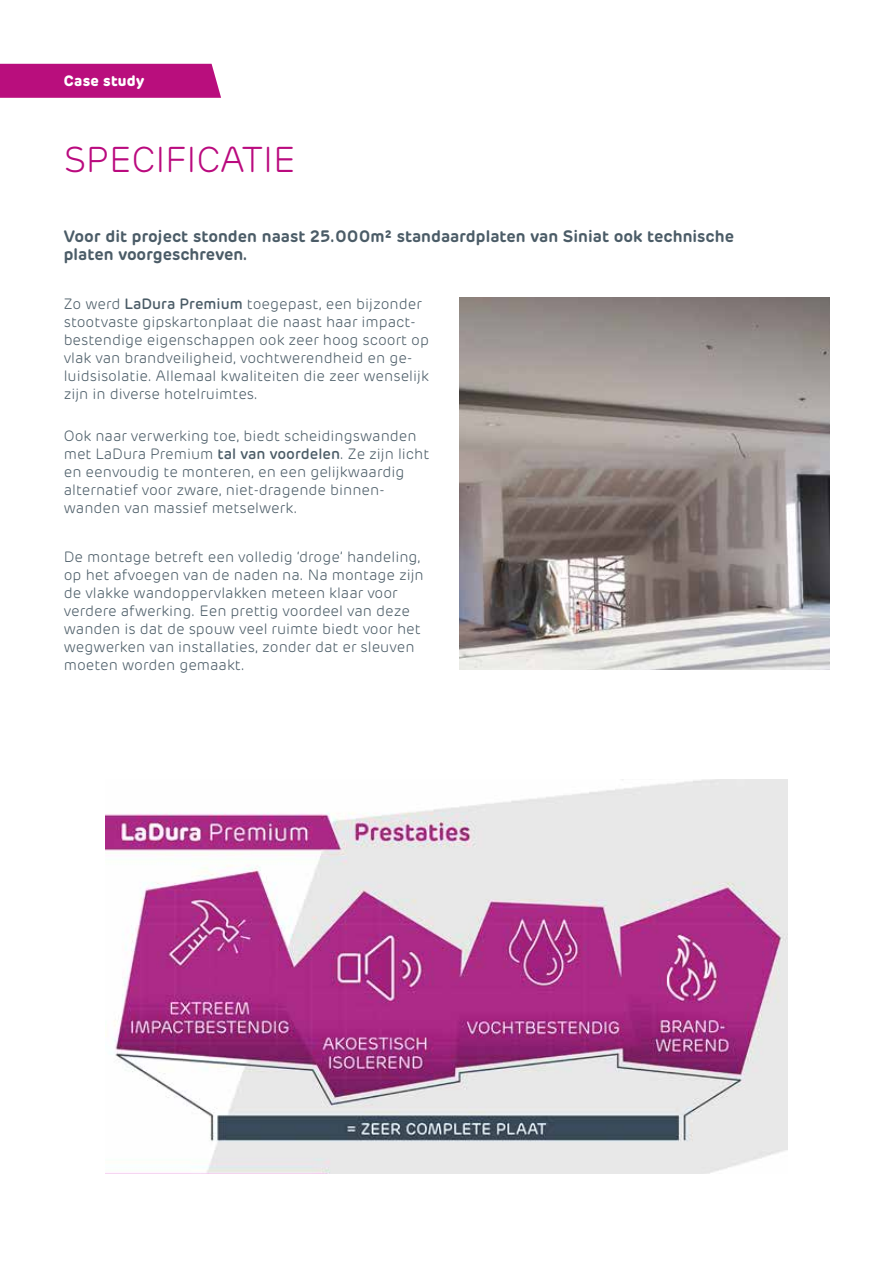
<style>
.page{position:relative;width:893px;height:1263px;background:#fff}
.page>*{position:absolute;margin:0;border:0;box-sizing:border-box;transform-origin:0 0}
.t1{font:300 36px "Rubrik";color:#ba0a7e}
.t2{font:600 16.5px/18px "Rubrik";color:#4b5c67}
.t3{font:300 15px/18px "Rubrik";color:#4b5c67}
.t4{font:700 14.85px "Rubrik";letter-spacing:.02em;color:#fff}
.s1{font-weight:500}
</style>
<div class="page">
<img style="left:105px;top:780px;width:682px;height:394px">
<img style="left:459px;top:298px;width:370px;height:372px">
<div style="left:0;top:64px;width:221px;height:34px;background:#b90e7d"></div>
<p class="t4" style="left:64px;top:72px;width:82px">Case study</p>
<h1 class="t1" style="left:64px;top:138px;width:233px">SPECIFICATIE</h1>
<p class="t2" style="left:64px;top:227px;width:672px">Voor dit project stonden naast 25.000m² standaardplaten van Siniat ook technische platen voorgeschreven.</p>
<p class="t3" style="left:64px;top:295px;width:367px">Zo werd <span class="s1">LaDura Premium</span> toegepast, een bijzonder stootvaste gipskartonplaat die naast haar impact&shy;bestendige eigenschappen ook zeer hoog scoort op vlak van brandveiligheid, vochtwerendheid en ge&shy;luidsisolatie. Allemaal kwaliteiten die zeer wenselijk zijn in diverse hotelruimtes.</p>
<p class="t3" style="left:64px;top:427px;width:367px">Ook naar verwerking toe, biedt scheidingswanden met LaDura Premium <span class="s1">tal van voordelen</span>. Ze zijn licht en eenvoudig te monteren, en een gelijkwaardig alternatief voor zware, niet-dragende binnen&shy;wanden van massief metselwerk.</p>
<p class="t3" style="left:64px;top:548px;width:362px">De montage betreft een volledig ‘droge’ handeling, op het afvoegen van de naden na. Na montage zijn de vlakke wandoppervlakken meteen klaar voor verdere afwerking. Een prettig voordeel van deze wanden is dat de spouw veel ruimte biedt voor het wegwerken van installaties, zonder dat er sleuven moeten worden gemaakt.</p>
</div>
